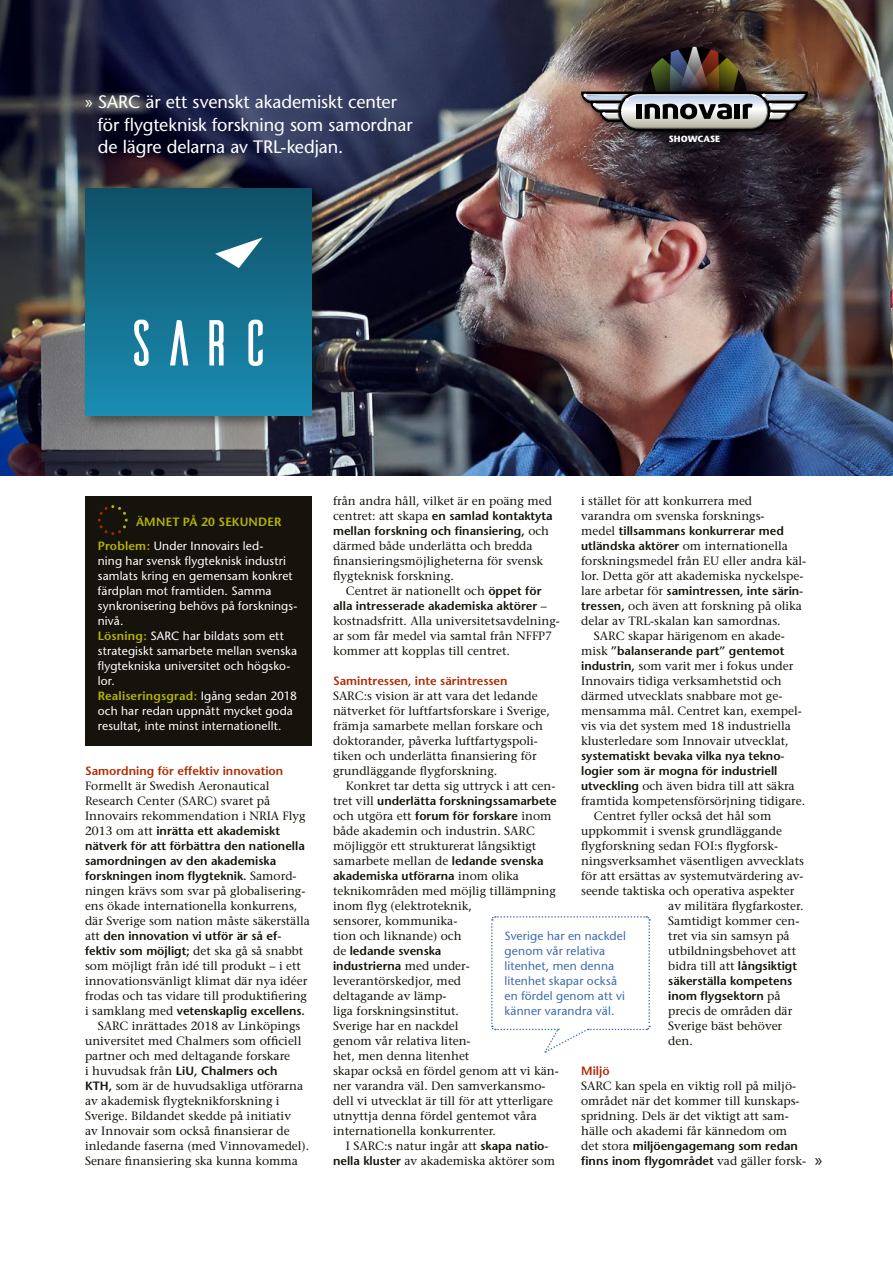
<style>
.page{position:relative;width:893px;height:1263px;background:#fff}
.page>*{position:absolute;margin:0;border:0;box-sizing:border-box;transform-origin:0 0}
.t1{font:18px/22.5px "Stone Sans";letter-spacing:-.005em;color:#fff}
.t2{font:18px "Myriad Pro";color:#15130b}
.t3{font:12px/15px "Stone Serif";color:#15130b}
.t4{font:600 12px/15px "Stone Sans";color:#15130b}
.t5{font:12px/15px "Stone Sans";letter-spacing:.01em;color:#fff}
.t6{font:12px/15px "Stone Sans";letter-spacing:.01em;color:#3e6aad}
.t7{font:600 12px "Stone Sans";color:#b12a00}
.t8{font:600 12px "Stone Sans";letter-spacing:.02em;color:#b6b600}
.t9{font:700 9px "Stone Sans";color:#fff}
.s1{font-family:"Myriad Pro"}
.s2{font-weight:600;color:#b6b600}
.s3{font-family:"Stone Serif";font-weight:400}
.s4{font-family:"Stone Sans";font-weight:600}
</style>
<div class="page">
<img style="left:0;top:0;width:893px;height:475px">
<div style="left:85px;top:496px;width:227px;height:249px;background:#15130b"></div>
<svg style="left:98px;top:505px;width:30px;height:30px"></svg>
<svg style="left:641px;top:47px;width:107px;height:106px"></svg>
<img style="left:577px;top:87px;width:240px;height:53px">
<img style="left:581px;top:47px;width:227px;height:84px">
<svg style="left:491px;top:916px;width:160px;height:137px"></svg>
<div style="left:82px;top:185px;width:245px;height:245px;background:#15130b;opacity:.5"></div>
<div style="left:85px;top:188px;width:227px;height:227px;background:linear-gradient(to bottom,#0f5066,#1a8db3)"></div>
<svg style="left:134px;top:320px;width:15px;height:46px"></svg>
<svg style="left:170px;top:320px;width:18px;height:45px"></svg>
<svg style="left:209px;top:320px;width:15px;height:45px"></svg>
<svg style="left:248px;top:320px;width:15px;height:46px"></svg>
<svg style="left:215px;top:237px;width:48px;height:31px"></svg>
<h1 class="t1" style="left:98px;top:91px;width:316px;text-indent:-13px"><span class="s1">»</span> SARC är ett svenskt akademiskt center för flygteknisk forskning som samordnar de lägre delarna av TRL-kedjan.</h1>
<p class="t9" style="left:669px;top:133px;width:53px">SHOWCASE</p>
<p class="t8" style="left:136px;top:515px;width:147px">ÄMNET PÅ 20 SEKUNDER</p>
<p class="t5" style="left:98px;top:538px;width:201px"><span class="s2">Problem:</span> Under Innovairs led-<br>ning har svensk flygteknisk industri samlats kring en gemensam konkret färdplan mot framtiden. Samma synkronisering behövs på forsknings&shy;nivå.<br><span class="s2">Lösning:</span> SARC har bildats som ett strategiskt samarbete mellan svenska flygtekniska universitet och högsko&shy;lor.<br><span class="s2">Realiseringsgrad:</span> Igång sedan 2018 och har redan uppnått mycket goda resultat, inte minst internationellt.</p>
<p class="t7" style="left:85px;top:764px;width:200px">Samordning för effektiv innovation</p>
<p class="t3" style="left:85px;top:778px;width:222px">Formellt är Swedish Aeronautical<br>Research Center (SARC) svaret på<br>Innovairs rekommendation i NRIA Flyg</p>
<p class="t4" style="left:85px;top:823px;width:221px"><span class="s3">2013 om att</span> inrätta ett akademiskt nätverk för att förbättra den nationella samordningen av den akademiska forskningen inom flygteknik. <span class="s3">Samord-</span></p>
<p class="t3" style="left:85px;top:883px;width:226px">ningen krävs som svar på globalisering&shy;ens ökade internationella konkurrens, där Sverige som nation måste säkerställa</p>
<p class="t4" style="left:85px;top:928px;width:220px"><span class="s3">att</span> den innovation vi utför är så ef&shy;fektiv som möjligt; <span class="s3">det ska gå så snabbt</span></p>
<p class="t3" style="left:85px;top:958px;width:224px">som möjligt från idé till produkt – i ett innovationsvänligt klimat där nya idéer frodas och tas vidare till produktifiering</p>
<p class="t4" style="left:85px;top:1003px;width:221px"><span class="s3">i samklang med</span> vetenskaplig excellens.</p>
<p class="t3" style="left:85px;top:1018px;width:218px;text-align:justify;text-indent:13px">SARC inrättades 2018 av Linköpings universitet med Chalmers som officiell partner och med deltagande forskare</p>
<p class="t4" style="left:85px;top:1063px;width:194px"><span class="s3">i huvudsak från</span> LiU, Chalmers och</p>
<p class="t3" style="left:85px;top:1078px;width:226px"><span class="s4">KTH,</span> som är de huvudsakliga utförarna av akademisk flygteknikforskning i Sverige. Bildandet skedde på initiativ<br>av Innovair som också finansierar de inledande faserna (med Vinnovamedel).<br>Senare finansiering ska kunna komma</p>
<p class="t3" style="left:333px;top:493px;width:220px">från andra håll, vilket är en poäng med</p>
<p class="t4" style="left:333px;top:508px;width:221px"><span class="s3">centret: att skapa</span> en samlad kontaktyta mellan forskning och finansiering, <span class="s3">och</span></p>
<p class="t3" style="left:333px;top:538px;width:212px">därmed både underlätta och bredda finansieringsmöjligheterna för svensk flygteknisk forskning.</p>
<p class="t3" style="left:346px;top:583px;width:197px">Centret är nationellt och <span class="s4">öppet för</span></p>
<p class="t4" style="left:333px;top:598px;width:215px">alla intresserade akademiska aktörer <span class="s3">–</span></p>
<p class="t3" style="left:333px;top:613px;width:228px">kostnadsfritt. Alla universitetsavdelning&shy;ar som får medel via samtal från NFFP7 kommer att kopplas till centret.</p>
<p class="t7" style="left:333px;top:674px;width:176px">Samintressen, inte särintressen</p>
<p class="t3" style="left:333px;top:688px;width:218px">SARC:s vision är att vara det ledande nätverket för luftfartsforskare i Sverige, främja samarbete mellan forskare och doktorander, påverka luftfartygspoli&shy;tiken och underlätta finansiering för grundläggande flygforskning.</p>
<p class="t3" style="left:346px;top:778px;width:211px">Konkret tar detta sig uttryck i att cen-</p>
<p class="t4" style="left:333px;top:793px;width:225px"><span class="s3">tret vill</span> underlätta forskningssamarbete</p>
<p class="t3" style="left:333px;top:808px;width:220px">och utgöra ett <span class="s4">forum för forskare</span> inom både akademin och industrin. SARC möjliggör ett strukturerat långsiktigt samarbete mellan de <span class="s4">ledande svenska</span></p>
<p class="t4" style="left:333px;top:868px;width:187px">akademiska utförarna <span class="s3">inom olika</span></p>
<p class="t3" style="left:333px;top:883px;width:224px">teknikområden med möjlig tillämpning inom flyg (elektroteknik,<br>sensorer, kommunika-<br>tion och liknande) och</p>
<p class="t4" style="left:333px;top:943px;width:138px"><span class="s3">de</span> ledande svenska industrierna <span class="s3">med under-</span></p>
<p class="t3" style="left:333px;top:973px;width:227px">leverantörskedjor, med<br>deltagande av lämp-<br>liga forskningsinstitut.<br>Sverige har en nackdel<br>genom vår relativa liten-<br>het, men denna litenhet<br>skapar också en fördel genom att vi kän&shy;ner varandra väl. Den samverkansmo&shy;dell vi utvecklat är till för att ytterligare utnyttja denna fördel gentemot våra internationella konkurrenter.</p>
<p class="t3" style="left:333px;top:1138px;width:223px;text-align:center">I SARC:s natur ingår att <span class="s4">skapa natio&shy;nella kluster</span> av akademiska aktörer som</p>
<p class="t3" style="left:581px;top:493px;width:185px">i stället för att konkurrera med varandra om svenska forsknings-</p>
<p class="t4" style="left:581px;top:523px;width:204px"><span class="s3">medel</span> tillsammans konkurrerar med</p>
<p class="t3" style="left:581px;top:538px;width:227px"><span class="s4">utländska aktörer</span> om internationella forskningsmedel från EU eller andra käl&shy;lor. Detta gör att akademiska nyckelspe-</p>
<p class="t4" style="left:581px;top:583px;width:224px"><span class="s3">lare arbetar för</span> samintressen, inte särin-</p>
<p class="t3" style="left:581px;top:598px;width:222px"><span class="s4">tressen,</span> och även att forskning på olika delar av TRL-skalan kan samordnas.</p>
<p class="t3" style="left:594px;top:628px;width:192px">SARC skapar härigenom en akade-</p>
<p class="t4" style="left:581px;top:643px;width:205px"><span class="s3">misk</span> ”balanserande part” gentemot</p>
<p class="t3" style="left:581px;top:658px;width:222px"><span class="s4">industrin,</span> som varit mer i fokus under Innovairs tidiga verksamhetstid och därmed utvecklats snabbare mot ge&shy;mensamma mål. Centret kan, exempel&shy;vis via det system med 18 industriella klusterledare som Innovair utvecklat,</p>
<p class="t4" style="left:581px;top:748px;width:205px">systematiskt bevaka vilka nya tekno&shy;logier som är mogna för industriell</p>
<p class="t3" style="left:581px;top:778px;width:215px"><span class="s4">utveckling</span> och även bidra till att säkra</p>
<p class="t3" style="left:581px;top:793px;width:226px">framtida kompetensförsörjning tidigare.</p>
<p class="t3" style="left:594px;top:808px;width:179px">Centret fyller också det hål som</p>
<p class="t3" style="left:581px;top:823px;width:202px">uppkommit i svensk grundläggande</p>
<p class="t3" style="left:581px;top:838px;width:198px">flygforskning sedan FOI:s flygforsk-</p>
<p class="t3" style="left:581px;top:853px;width:224px">ningsverksamhet väsentligen avvecklats</p>
<p class="t3" style="left:581px;top:868px;width:224px">för att ersättas av systemutvärdering av-</p>
<p class="t3" style="left:581px;top:883px;width:215px">seende taktiska och operativa aspekter</p>
<p class="t3" style="left:668px;top:898px;width:137px">av militära flygfarkoster.</p>
<p class="t3" style="left:668px;top:913px;width:132px">Samtidigt kommer cen-</p>
<p class="t3" style="left:668px;top:928px;width:123px">tret via sin samsyn på</p>
<p class="t3" style="left:668px;top:943px;width:129px">utbildningsbehovet att</p>
<p class="t3" style="left:668px;top:958px;width:130px">bidra till att <span class="s4">långsiktigt</span></p>
<p class="t4" style="left:668px;top:973px;width:125px">säkerställa kompetens inom flygsektorn <span class="s3">på</span></p>
<p class="t3" style="left:668px;top:1003px;width:126px">precis de områden där<br>Sverige bäst behöver den.</p>
<p class="t7" style="left:581px;top:1064px;width:30px">Miljö</p>
<p class="t3" style="left:581px;top:1078px;width:220px">SARC kan spela en viktig roll på miljö&shy;området när det kommer till kunskaps&shy;spridning. Dels är det viktigt att sam&shy;hälle och akademi får kännedom om</p>
<p class="t4" style="left:581px;top:1138px;width:226px"><span class="s3">det stora</span> miljöengagemang som redan finns inom flygområdet <span class="s3">vad gäller forsk-</span></p>
<p class="t6" style="left:505px;top:928px;width:123px">Sverige har en nackdel genom vår relativa litenhet, men denna litenhet skapar också en fördel genom att vi känner varandra väl.</p>
<h1 class="t2" style="left:815px;top:1149px;width:9px">»</h1>
</div>
